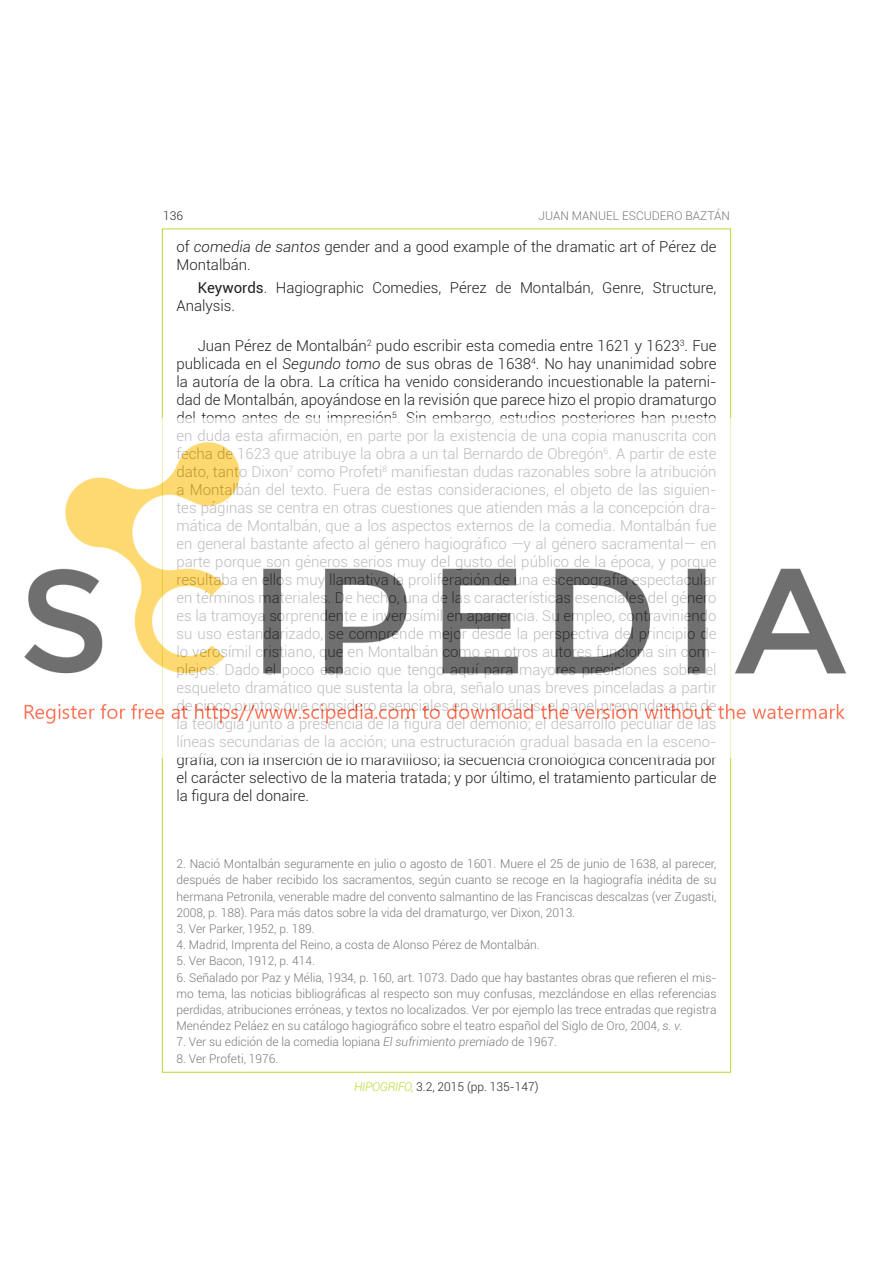
<style>
.page{position:relative;width:893px;height:1263px;background:#fff}
.page>*{position:absolute;margin:0;border:0;box-sizing:border-box;transform-origin:0 0}
.t1{font:300 15px/18px "Roboto";color:#231f20}
.t2{font:300 12px/16.2px "Roboto";color:#76787b;text-align:justify}
.t3{font:300 12px "Roboto";color:#231f20}
.s1{font-style:italic}
.s2{font-weight:400}
.s3{font-style:italic;color:#bed630}
</style>
<div class="page">
<img style="left:24px;top:418px;width:822px;height:340px">
<p class="t3" style="left:163px;top:207px;width:21px">136</p>
<p class="t2" style="left:539px;top:207px;width:193px">JUAN MANUEL ESCUDERO BAZTÁN</p>
<p class="t1" style="left:176px;top:239px;width:542px">of <span class="s1">comedia de santos</span> gender and a good example of the dramatic art of Pérez de<br>Montalbán.</p>
<p class="t1" style="left:176px;top:278px;width:541px;text-indent:21px"><span class="s2">Keywords</span>. Hagiographic Comedies, Pérez de Montalbán, Genre, Structure,<br>Analysis.</p>
<p class="t1" style="left:176px;top:336px;width:542px;text-align:justify;text-indent:21px">Juan Pérez de Montalbán<sup>2</sup> pudo escribir esta comedia entre 1621 y 1623<sup>3</sup>. Fue publicada en el <span class="s1">Segundo tomo</span> de sus obras de 1638<sup>4</sup>. No hay unanimidad sobre la autoría de la obra. La crítica ha venido considerando incuestionable la paterni&shy;dad de Montalbán, apoyándose en la revisión que parece hizo el propio dramaturgo del tomo antes de su impresión<sup>5</sup>. Sin embargo, estudios posteriores han puesto en duda esta afirmación, en parte por la existencia de una copia manuscrita con fecha de 1623 que atribuye la obra a un tal Bernardo de Obregón<sup>6</sup>. A partir de este dato, tanto Dixon<sup>7</sup> como Profeti<sup>8</sup> manifiestan dudas razonables sobre la atribución a Montalbán del texto. Fuera de estas consideraciones, el objeto de las siguien&shy;tes páginas se centra en otras cuestiones que atienden más a la concepción dra&shy;mática de Montalbán, que a los aspectos externos de la comedia. Montalbán fue en general bastante afecto al género hagiográfico —y al género sacramental— en parte porque son géneros serios muy del gusto del público de la época, y porque resultaba en ellos muy llamativa la proliferación de una escenografía espectacular en términos materiales. De hecho, una de las características esenciales del género es la tramoya sorprendente e inverosímil en apariencia. Su empleo, contraviniendo su uso estandarizado, se comprende mejor desde la perspectiva del principio de lo verosímil cristiano, que en Montalbán como en otros autores funciona sin com&shy;plejos. Dado el poco espacio que tengo aquí para mayores precisiones sobre el esqueleto dramático que sustenta la obra, señalo unas breves pinceladas a partir de cinco puntos que considero esenciales en su análisis: el papel preponderante de la teología junto a presencia de la figura del demonio; el desarrollo peculiar de las líneas secundarias de la acción; una estructuración gradual basada en la esceno&shy;grafía, con la inserción de lo maravilloso; la secuencia cronológica concentrada por el carácter selectivo de la materia tratada; y por último, el tratamiento particular de la figura del donaire.</p>
<p class="t2" style="left:176px;top:855px;width:542px">2. Nació Montalbán seguramente en julio o agosto de 1601. Muere el 25 de junio de 1638, al parecer, después de haber recibido los sacramentos, según cuanto se recoge en la hagiografía inédita de su hermana Petronila, venerable madre del convento salmantino de las Franciscas descalzas (ver Zugasti, 2008, p. 188). Para más datos sobre la vida del dramaturgo, ver Dixon, 2013.</p>
<p class="t2" style="left:176px;top:920px;width:140px">3. Ver Parker, 1952, p. 189.</p>
<p class="t2" style="left:176px;top:936px;width:365px">4. Madrid, Imprenta del Reino, a costa de Alonso Pérez de Montalbán.</p>
<p class="t2" style="left:176px;top:953px;width:140px">5. Ver Bacon, 1912, p. 414.</p>
<p class="t2" style="left:176px;top:969px;width:542px">6. Señalado por Paz y Mélia, 1934, p. 160, art. 1073. Dado que hay bastantes obras que refieren el mis&shy;mo tema, las noticias bibliográficas al respecto son muy confusas, mezclándose en ellas referencias perdidas, atribuciones erróneas, y textos no localizados. Ver por ejemplo las trece entradas que registra Menéndez Peláez en su catálogo hagiográfico sobre el teatro español del Siglo de Oro, 2004, <span class="s1">s. v.</span></p>
<p class="t2" style="left:176px;top:1034px;width:382px">7. Ver su edición de la comedia lopiana <span class="s1">El sufrimiento premiado</span> de 1967.</p>
<p class="t2" style="left:176px;top:1050px;width:103px">8. Ver Profeti, 1976.</p>
<p class="t3" style="left:354px;top:1081px;width:186px"><span class="s3">HIPOGRIFO,</span> 3.2, 2015 (pp. 135-147)</p>
</div>
